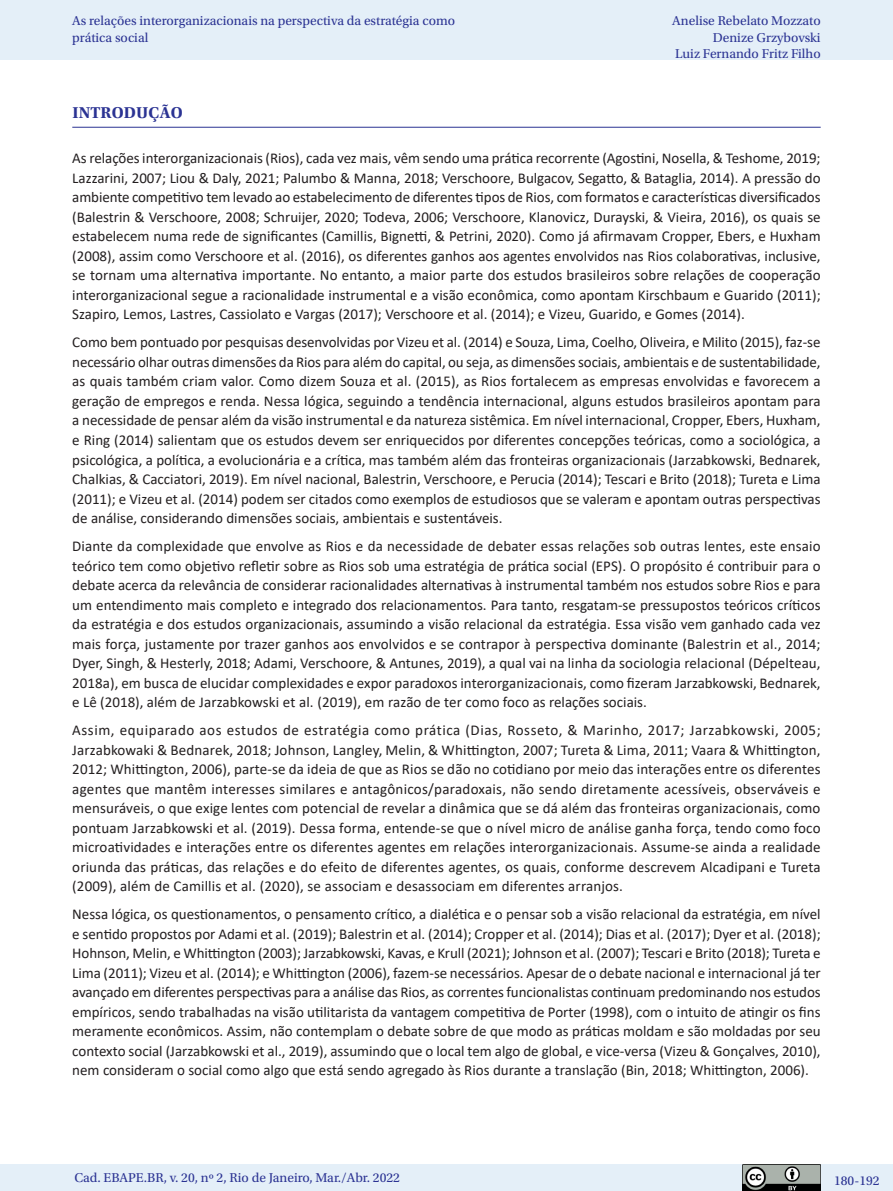
<style>
.page{position:relative;width:893px;height:1191px;background:#fff}
.page>*{position:absolute;margin:0;border:0;box-sizing:border-box;transform-origin:0 0}
._07_1_sub_1{font:700 16.5px "Utopia Std";letter-spacing:.01em;color:#2b3393}
._06_0_texto{font:15px/19.5px "Calibri";color:#231f20;text-align:justify}
.t1{font:13.5px/16.5px "Utopia Std";color:#2b3393}
</style>
<div class="page">
<div style="left:0;top:0;width:893px;height:60px;background:#e4eff8"></div>
<div style="left:0;top:1164px;width:893px;height:27px;background:#e4eff8"></div>
<img style="left:743px;top:1164px;width:78px;height:27px">
<hr style="left:72px;top:127px;width:749px;height:1px;background:#2b3393">
<p class="t1" style="left:72px;top:13px;width:384px">As relações interorganizacionais na perspectiva da estratégia como prática social</p>
<p class="t1" style="left:672px;top:13px;width:150px;text-align:right">Anelise Rebelato Mozzato<br>Denize Grzybovski<br>Luiz Fernando Fritz Filho</p>
<p class="_07_1_sub_1" style="left:72px;top:103px;width:112px">INTRODUÇÃO</p>
<p class="_06_0_texto" style="left:72px;top:148px;width:750px">As relações interorganizacionais (Rios), cada vez mais, vêm sendo uma prática recorrente (Agostini, Nosella, &amp; Teshome, 2019; Lazzarini, 2007; Liou &amp; Daly, 2021; Palumbo &amp; Manna, 2018; Verschoore, Bulgacov, Segatto, &amp; Bataglia, 2014). A pressão do ambiente competitivo tem levado ao estabelecimento de diferentes tipos de Rios, com formatos e características diversificados (Balestrin &amp; Verschoore, 2008; Schruijer, 2020; Todeva, 2006; Verschoore, Klanovicz, Durayski, &amp; Vieira, 2016), os quais se estabelecem numa rede de significantes (Camillis, Bignetti, &amp; Petrini, 2020). Como já afirmavam Cropper, Ebers, e Huxham (2008), assim como Verschoore et al. (2016), os diferentes ganhos aos agentes envolvidos nas Rios colaborativas, inclusive, se tornam uma alternativa importante. No entanto, a maior parte dos estudos brasileiros sobre relações de cooperação interorganizacional segue a racionalidade instrumental e a visão econômica, como apontam Kirschbaum e Guarido (2011); Szapiro, Lemos, Lastres, Cassiolato e Vargas (2017); Verschoore et al. (2014); e Vizeu, Guarido, e Gomes (2014).</p>
<p class="_06_0_texto" style="left:72px;top:332px;width:750px">Como bem pontuado por pesquisas desenvolvidas por Vizeu et al. (2014) e Souza, Lima, Coelho, Oliveira, e Milito (2015), faz-se necessário olhar outras dimensões da Rios para além do capital, ou seja, as dimensões sociais, ambientais e de sustentabilidade, as quais também criam valor. Como dizem Souza et al. (2015), as Rios fortalecem as empresas envolvidas e favorecem a geração de empregos e renda. Nessa lógica, seguindo a tendência internacional, alguns estudos brasileiros apontam para a necessidade de pensar além da visão instrumental e da natureza sistêmica. Em nível internacional, Cropper, Ebers, Huxham, e Ring (2014) salientam que os estudos devem ser enriquecidos por diferentes concepções teóricas, como a sociológica, a psicológica, a política, a evolucionária e a crítica, mas também além das fronteiras organizacionais (Jarzabkowski, Bednarek, Chalkias, &amp; Cacciatori, 2019). Em nível nacional, Balestrin, Verschoore, e Perucia (2014); Tescari e Brito (2018); Tureta e Lima (2011); e Vizeu et al. (2014) podem ser citados como exemplos de estudiosos que se valeram e apontam outras perspectivas de análise, considerando dimensões sociais, ambientais e sustentáveis.</p>
<p class="_06_0_texto" style="left:72px;top:536px;width:750px">Diante da complexidade que envolve as Rios e da necessidade de debater essas relações sob outras lentes, este ensaio teórico tem como objetivo refletir sobre as Rios sob uma estratégia de prática social (EPS). O propósito é contribuir para o debate acerca da relevância de considerar racionalidades alternativas à instrumental também nos estudos sobre Rios e para um entendimento mais completo e integrado dos relacionamentos. Para tanto, resgatam-se pressupostos teóricos críticos da estratégia e dos estudos organizacionais, assumindo a visão relacional da estratégia. Essa visão vem ganhado cada vez mais força, justamente por trazer ganhos aos envolvidos e se contrapor à perspectiva dominante (Balestrin et al., 2014; Dyer, Singh, &amp; Hesterly, 2018; Adami, Verschoore, &amp; Antunes, 2019), a qual vai na linha da sociologia relacional (Dépelteau, 2018a), em busca de elucidar complexidades e expor paradoxos interorganizacionais, como fizeram Jarzabkowski, Bednarek, e Lê (2018), além de Jarzabkowski et al. (2019), em razão de ter como foco as relações sociais.</p>
<p class="_06_0_texto" style="left:72px;top:720px;width:750px">Assim, equiparado aos estudos de estratégia como prática (Dias, Rosseto, &amp; Marinho, 2017; Jarzabkowski, 2005; Jarzabkowaki &amp; Bednarek, 2018; Johnson, Langley, Melin, &amp; Whittington, 2007; Tureta &amp; Lima, 2011; Vaara &amp; Whittington, 2012; Whittington, 2006), parte-se da ideia de que as Rios se dão no cotidiano por meio das interações entre os diferentes agentes que mantêm interesses similares e antagônicos/paradoxais, não sendo diretamente acessíveis, observáveis e mensuráveis, o que exige lentes com potencial de revelar a dinâmica que se dá além das fronteiras organizacionais, como pontuam Jarzabkowski et al. (2019). Dessa forma, entende-se que o nível micro de análise ganha força, tendo como foco microatividades e interações entre os diferentes agentes em relações interorganizacionais. Assume-se ainda a realidade oriunda das práticas, das relações e do efeito de diferentes agentes, os quais, conforme descrevem Alcadipani e Tureta (2009), além de Camillis et al. (2020), se associam e desassociam em diferentes arranjos.</p>
<p class="_06_0_texto" style="left:72px;top:904px;width:750px">Nessa lógica, os questionamentos, o pensamento crítico, a dialética e o pensar sob a visão relacional da estratégia, em nível e sentido propostos por Adami et al. (2019); Balestrin et al. (2014); Cropper et al. (2014); Dias et al. (2017); Dyer et al. (2018); Hohnson, Melin, e Whittington (2003); Jarzabkowski, Kavas, e Krull (2021); Johnson et al. (2007); Tescari e Brito (2018); Tureta e Lima (2011); Vizeu et al. (2014); e Whittington (2006), fazem-se necessários. Apesar de o debate nacional e internacional já ter avançado em diferentes perspectivas para a análise das Rios, as correntes funcionalistas continuam predominando nos estudos empíricos, sendo trabalhadas na visão utilitarista da vantagem competitiva de Porter (1998), com o intuito de atingir os fins meramente econômicos. Assim, não contemplam o debate sobre de que modo as práticas moldam e são moldadas por seu contexto social (Jarzabkowski et al., 2019), assumindo que o local tem algo de global, e vice-versa (Vizeu &amp; Gonçalves, 2010), nem consideram o social como algo que está sendo agregado às Rios durante a translação (Bin, 2018; Whittington, 2006).</p>
<p class="t1" style="left:74px;top:1169px;width:327px">Cad. EBAPE.BR, v. 20, nº 2, Rio de Janeiro, Mar./Abr. 2022</p>
<p class="t1" style="left:834px;top:1172px;width:47px">180-192</p>
</div>
